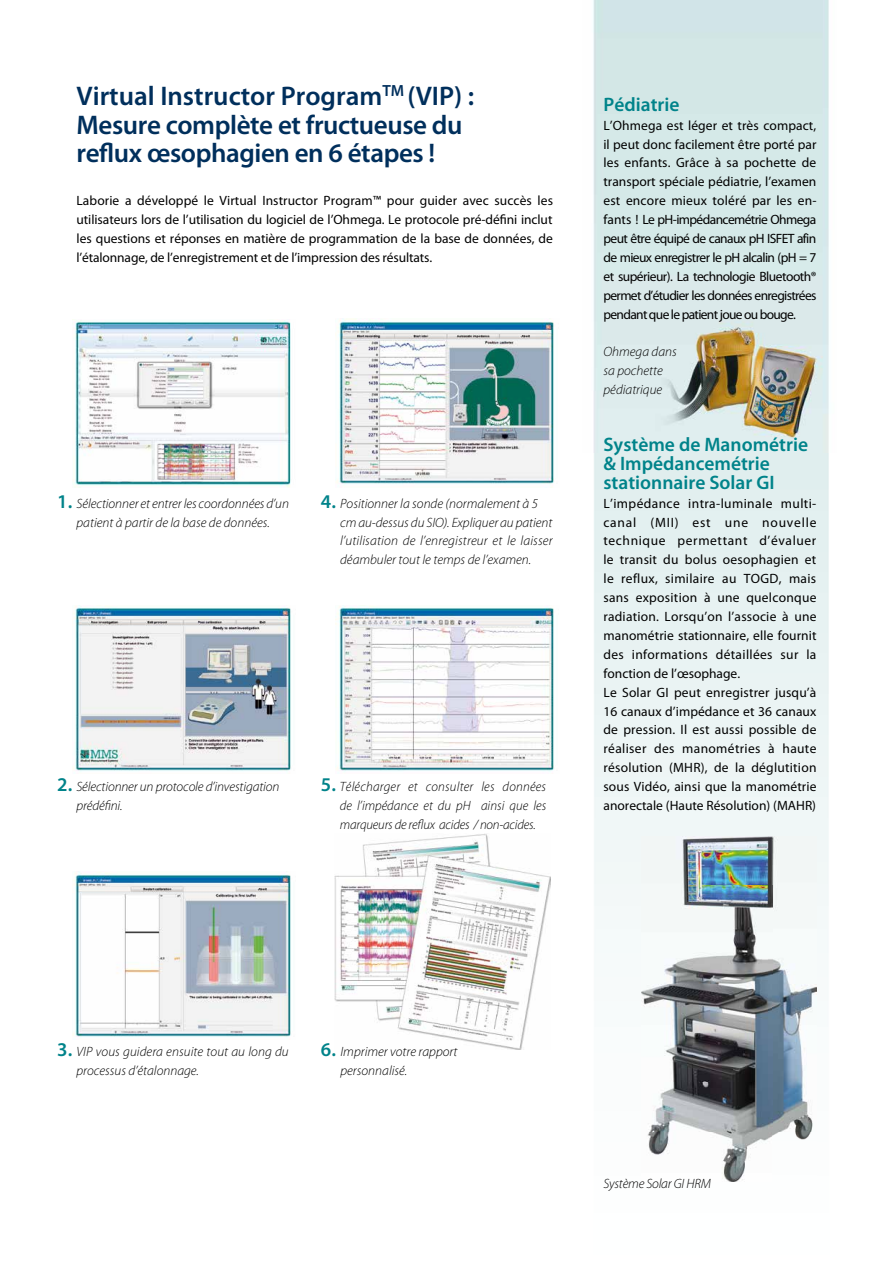
<style>
.page{position:relative;width:893px;height:1263px;background:#fff}
.page>*{position:absolute;margin:0;border:0;box-sizing:border-box;transform-origin:0 0}
.t1{font:600 27px/28.5px "Myriad Pro";letter-spacing:-.015em;color:#002f5c}
.t2{font:600 19.5px/18.9px "Myriad Pro";color:#00838a}
.t3{font:13.5px/18.9px "Myriad Pro";letter-spacing:.015em;color:#000;text-align:justify}
.t4{font:italic 300 13.5px/18.9px "Myriad Pro";color:#000}
</style>
<div class="page">
<img style="left:593px;top:452px;width:236px;height:730px">
<img style="left:593px;top:0;width:236px;height:452px">
<img style="left:72px;top:319px;width:219px;height:169px">
<img style="left:73px;top:605px;width:218px;height:167px">
<img style="left:336px;top:605px;width:218px;height:167px">
<img style="left:335px;top:834px;width:216px;height:215px">
<img style="left:73px;top:872px;width:218px;height:166px">
<img style="left:337px;top:319px;width:217px;height:166px">
<img style="left:641px;top:837px;width:175px;height:344px">
<h1 class="t1" style="left:77px;top:81px;width:399px">Virtual Instructor Program<sup>TM</sup> (VIP) :<br>Mesure complète et fructueuse du reflux œsophagien en 6 étapes !</h1>
<p class="t3" style="left:77px;top:191px;width:478px">Laborie a développé le Virtual Instructor Program™ pour guider avec succès les utilisateurs lors de l’utilisation du logiciel de l’Ohmega. Le protocole pré-défini inclut les questions et réponses en matière de programmation de la base de données, de l’étalonnage, de l’enregistrement et de l’impression des résultats.</p>
<h2 class="t2" style="left:57px;top:491px;width:17px">1.</h2>
<h2 class="t2" style="left:321px;top:491px;width:17px">4.</h2>
<p class="t4" style="left:77px;top:494px;width:214px">Sélectionner et entrer les coordonnées d’un patient à partir de la base de données.</p>
<p class="t4" style="left:340px;top:494px;width:214px">Positionner la sonde (normalement à 5 cm au-dessus du SIO). Expliquer au patient l’utilisation de l’enregistreur et le laisser déambuler tout le temps de l’examen.</p>
<h2 class="t2" style="left:57px;top:775px;width:17px">2.</h2>
<h2 class="t2" style="left:321px;top:775px;width:17px">5.</h2>
<p class="t4" style="left:77px;top:778px;width:204px">Sélectionner un protocole d’investigation prédéfini.</p>
<p class="t4" style="left:340px;top:778px;width:208px;text-align:justify">Télécharger et consulter les données de l’impédance et du pH ainsi que les marqueurs de reflux acides / non-acides.</p>
<h2 class="t2" style="left:603px;top:94px;width:78px">Pédiatrie</h2>
<p class="t3" style="left:603px;top:115px;width:215px">L’Ohmega est léger et très compact, il peut donc facilement être porté par les enfants. Grâce à sa pochette de transport spéciale pédiatrie, l’examen est encore mieux toléré par les en&shy;fants ! Le pH-impédancemétrie Ohmega peut être équipé de canaux pH ISFET afin de mieux enregistrer le pH alcalin (pH = 7 et supérieur). La technologie Bluetooth® permet d’étudier les données enregistrées pendant que le patient joue ou bouge.</p>
<p class="t4" style="left:603px;top:343px;width:75px">Ohmega dans sa pochette pédiatrique</p>
<h2 class="t2" style="left:603px;top:434px;width:206px">Système de Manométrie &amp; Impédancemétrie stationnaire Solar GI</h2>
<p class="t3" style="left:603px;top:493px;width:215px;text-align:left">L’impédance intra-luminale multi&shy;canal (MII) est une nouvelle technique permettant d’évaluer le transit du bolus oesophagien et le reflux, similaire au TOGD, mais sans exposition à une quelconque radiation. Lorsqu’on l’associe à une manométrie stationnaire, elle fournit des informations détaillées sur la fonction de l’œsophage.<br>Le Solar GI peut enregistrer jusqu’à 16 canaux d’impédance et 36 canaux de pression. Il est aussi possible de réaliser des manométries à haute résolution (MHR), de la déglutition sous Vidéo, ainsi que la manométrie anorectale (Haute Résolution) (MAHR)</p>
<h2 class="t2" style="left:57px;top:1039px;width:17px">3.</h2>
<h2 class="t2" style="left:321px;top:1039px;width:17px">6.</h2>
<p class="t4" style="left:77px;top:1042px;width:214px">VIP vous guidera ensuite tout au long du processus d’étalonnage.</p>
<p class="t4" style="left:340px;top:1042px;width:118px">Imprimer votre rapport personnalisé.</p>
<p class="t4" style="left:603px;top:1174px;width:109px">Système Solar GI HRM</p>
</div>
